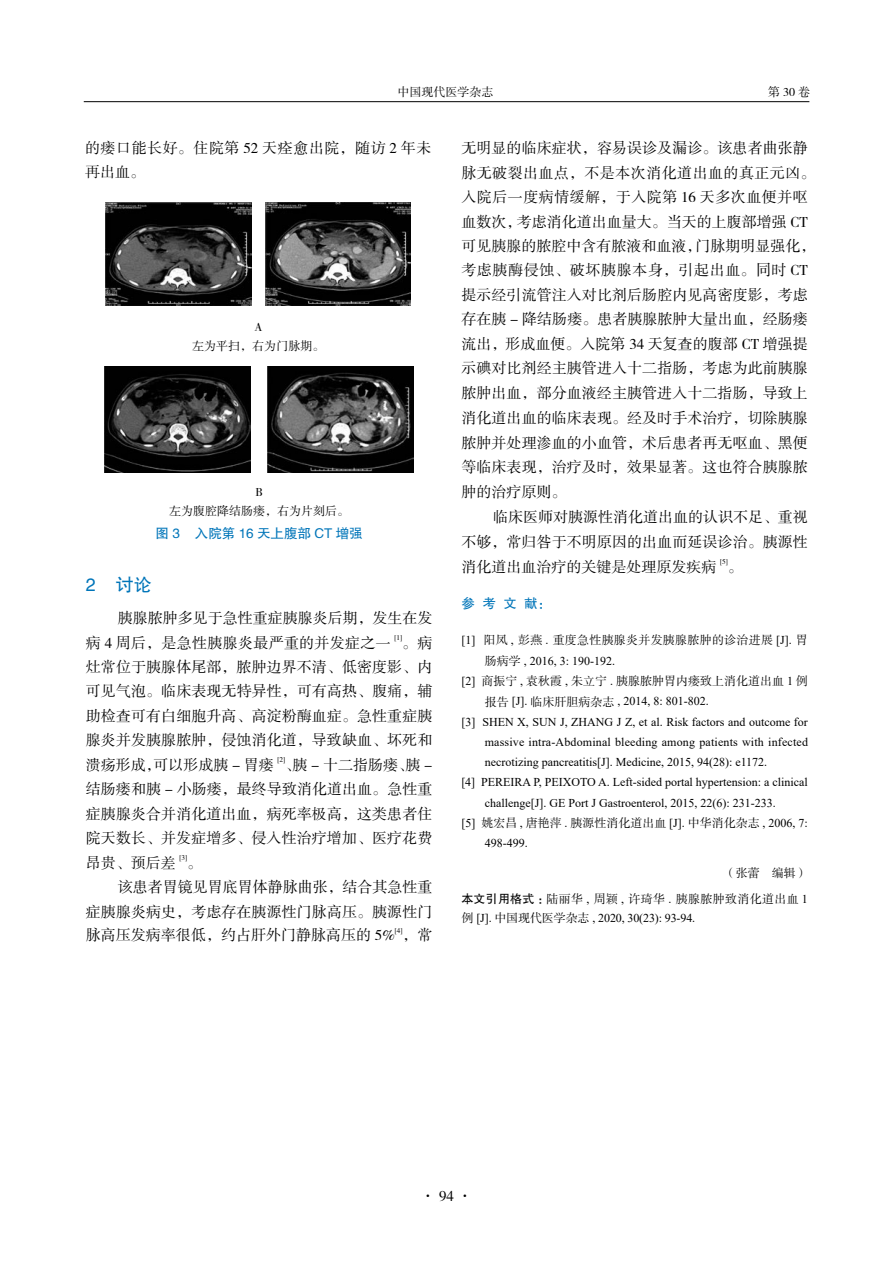
<style>
.page{position:relative;width:893px;height:1263px;background:#fff}
.page>*{position:absolute;margin:0;border:0;box-sizing:border-box;transform-origin:0 0}
.t1{font:18px "FZHTK GBK1 0";color:#0075b9}
.t2{font:15px/24.6px "FZSSK GBK1 0";letter-spacing:.005em;color:#000;text-align:justify}
.t3{font:15px/24px "FZSSK GBK1 0";letter-spacing:.04em;color:#000}
.t4{font:13.5px "FZHTK GBK1 0";color:#0075b9}
.t5{font:12px "Times New Roman";color:#000}
.t6{font:12px/19.5px "FZSSK GBK1 0";color:#000;text-align:center}
.t7{font:12px "FZSSK GBK1 0";letter-spacing:.02em;color:#000}
.t8{font:12px "FZSSK GBK1 0";letter-spacing:.03em;color:#000}
.t9{font:7.2px "FZSSK GBK1 0";color:#000}
.s1{font-family:"Times New Roman"}
.s2{font-family:"FZSSK GBK1 0"}
.s3{font-family:"FZHTK GBK1 0"}
</style>
<div class="page">
<hr style="left:84px;top:101px;width:725px;height:1px;background:#000">
<img style="left:105px;top:203px;width:146px;height:103px">
<img style="left:265px;top:203px;width:146px;height:103px">
<img style="left:104px;top:367px;width:147px;height:105px">
<img style="left:267px;top:367px;width:147px;height:105px">
<p class="t6" style="left:397px;top:83px;width:97px">中国现代医学杂志</p>
<p class="t6" style="left:768px;top:83px;width:43px">第30卷</p>
<p class="t3" style="left:85px;top:137px;width:348px">的瘘口能长好。住院第 52 天痊愈出院，随访 2 年未再出血。</p>
<p class="t6" style="left:192px;top:318px;width:133px">A<br>左为平扫，右为门脉期。</p>
<p class="t6" style="left:169px;top:482px;width:181px">B<br>左为腹腔降结肠瘘，右为片刻后。</p>
<p class="t4" style="left:156px;top:526px;width:209px">图 3 入院第 16 天上腹部 CT 增强</p>
<p class="t1" style="left:86px;top:575px;width:67px">2 讨论</p>
<p class="t2" style="left:86px;top:606px;width:348px;text-indent:32px">胰腺脓肿多见于急性重症胰腺炎后期，发生在发病 4 周后，是急性胰腺炎最严重的并发症之一</p>
<p class="t9" style="left:395px;top:634px;width:9px">[1]</p>
<p class="t2" style="left:86px;top:631px;width:348px;text-indent:316px">。病灶常位于胰腺体尾部，脓肿边界不清、低密度影、内可见气泡。临床表现无特异性，可有高热、腹痛，辅助检查可有白细胞升高、高淀粉酶血症。急性重症胰腺炎并发胰腺脓肿，侵蚀消化道，导致缺血、坏死和溃疡形成，可以形成胰 - 胃瘘</p>
<p class="t9" style="left:278px;top:756px;width:9px">[2]</p>
<p class="t2" style="left:86px;top:753px;width:348px;text-indent:199px">、胰 - 十二指肠瘘、胰 -结肠瘘和胰 - 小肠瘘，最终导致消化道出血。急性重症胰腺炎合并消化道出血，病死率极高，这类患者住院天数长、并发症增多、侵入性治疗增加、医疗花费昂贵、预后差</p>
<p class="t9" style="left:180px;top:854px;width:9px">[3]</p>
<p class="t2" style="left:187px;top:851px;width:16px">。</p>
<p class="t2" style="left:118px;top:875px;width:316px">该患者胃镜见胃底胃体静脉曲张，结合其急性重</p>
<p class="t2" style="left:86px;top:900px;width:348px">症胰腺炎病史，考虑存在胰源性门脉高压。胰源性门</p>
<p class="t2" style="left:86px;top:924px;width:310px">脉高压发病率很低，约占肝外门静脉高压的 5%</p>
<p class="t9" style="left:395px;top:926px;width:9px">[4]</p>
<p class="t2" style="left:402px;top:924px;width:32px">，常</p>
<p class="t2" style="left:461px;top:137px;width:356px;text-align:left">无明显的临床症状，容易误诊及漏诊。该患者曲张静脉无破裂出血点，不是本次消化道出血的真正元凶。入院后一度病情缓解，于入院第 16 天多次血便并呕血数次，考虑消化道出血量大。当天的上腹部增强 CT可见胰腺的脓腔中含有脓液和血液，门脉期明显强化，考虑胰酶侵蚀、破坏胰腺本身，引起出血。同时 CT提示经引流管注入对比剂后肠腔内见高密度影，考虑存在胰 - 降结肠瘘。患者胰腺脓肿大量出血，经肠瘘流出，形成血便。入院第 34 天复查的腹部 CT 增强提示碘对比剂经主胰管进入十二指肠，考虑为此前胰腺脓肿出血，部分血液经主胰管进入十二指肠，导致上消化道出血的临床表现。经及时手术治疗，切除胰腺脓肿并处理渗血的小血管，术后患者再无呕血、黑便等临床表现，治疗及时，效果显著。这也符合胰腺脓肿的治疗原则。</p>
<p class="t2" style="left:461px;top:505px;width:348px;text-indent:32px">临床医师对胰源性消化道出血的认识不足、重视不够，常归咎于不明原因的出血而延误诊治。胰源性消化道出血治疗的关键是处理原发疾病</p>
<p class="t9" style="left:720px;top:558px;width:9px">[5]</p>
<p class="t2" style="left:728px;top:555px;width:16px">。</p>
<p class="t4" style="left:461px;top:596px;width:91px">参 考 文 献：</p>
<p class="t7" style="left:461px;top:634px;width:348px"><span class="s1">[1]</span> 阳凤 <span class="s1">,</span> 彭燕 <span class="s1">.</span> 重度急性胰腺炎并发胰腺脓肿的诊治进展 <span class="s1">[J].</span> 胃</p>
<p class="t5" style="left:485px;top:652px;width:132px"><span class="s2">肠病学</span> , 2016, 3: 190-192.</p>
<p class="t6" style="left:461px;top:672px;width:348px"><span class="s1">[2]</span> 商振宁 <span class="s1">,</span> 袁秋霞 <span class="s1">,</span> 朱立宁 <span class="s1">.</span> 胰腺脓肿胃内瘘致上消化道出血 <span class="s1">1</span> 例</p>
<p class="t5" style="left:485px;top:693px;width:225px"><span class="s2">报告</span> [J]. <span class="s2">临床肝胆病杂志</span> , 2014, 8: 801-802.</p>
<p class="t5" style="left:461px;top:713px;width:348px">[3] SHEN X, SUN J, ZHANG J Z, et al. Risk factors and outcome for</p>
<p class="t5" style="left:485px;top:734px;width:325px">massive intra-Abdominal bleeding among patients with infected</p>
<p class="t5" style="left:485px;top:754px;width:284px">necrotizing pancreatitis[J]. Medicine, 2015, 94(28): e1172.</p>
<p class="t5" style="left:461px;top:774px;width:348px">[4] PEREIRA P, PEIXOTO A. Left-sided portal hypertension: a clinical</p>
<p class="t5" style="left:485px;top:794px;width:292px">challenge[J]. GE Port J Gastroenterol, 2015, 22(6): 231-233.</p>
<p class="t6" style="left:461px;top:814px;width:348px"><span class="s1">[5]</span> 姚宏昌 <span class="s1">,</span> 唐艳萍 <span class="s1">.</span> 胰源性消化道出血 <span class="s1">[J].</span> 中华消化杂志 <span class="s1">, 2006, 7:</span></p>
<p class="t5" style="left:485px;top:834px;width:44px">498-499.</p>
<p class="t6" style="left:724px;top:863px;width:85px">（张蕾 编辑）</p>
<p class="t8" style="left:461px;top:892px;width:348px"><span class="s3">本文引用格式：</span>陆丽华 <span class="s1">,</span> 周颖 <span class="s1">,</span> 许琦华 <span class="s1">.</span> 胰腺脓肿致消化道出血 <span class="s1">1</span></p>
<p class="t5" style="left:461px;top:909px;width:235px"><span class="s2">例</span> [J]. <span class="s2">中国现代医学杂志</span> , 2020, 30(23): 93-94.</p>
<p class="t2" style="left:420px;top:1184px;width:54px">· 94 ·</p>
</div>
